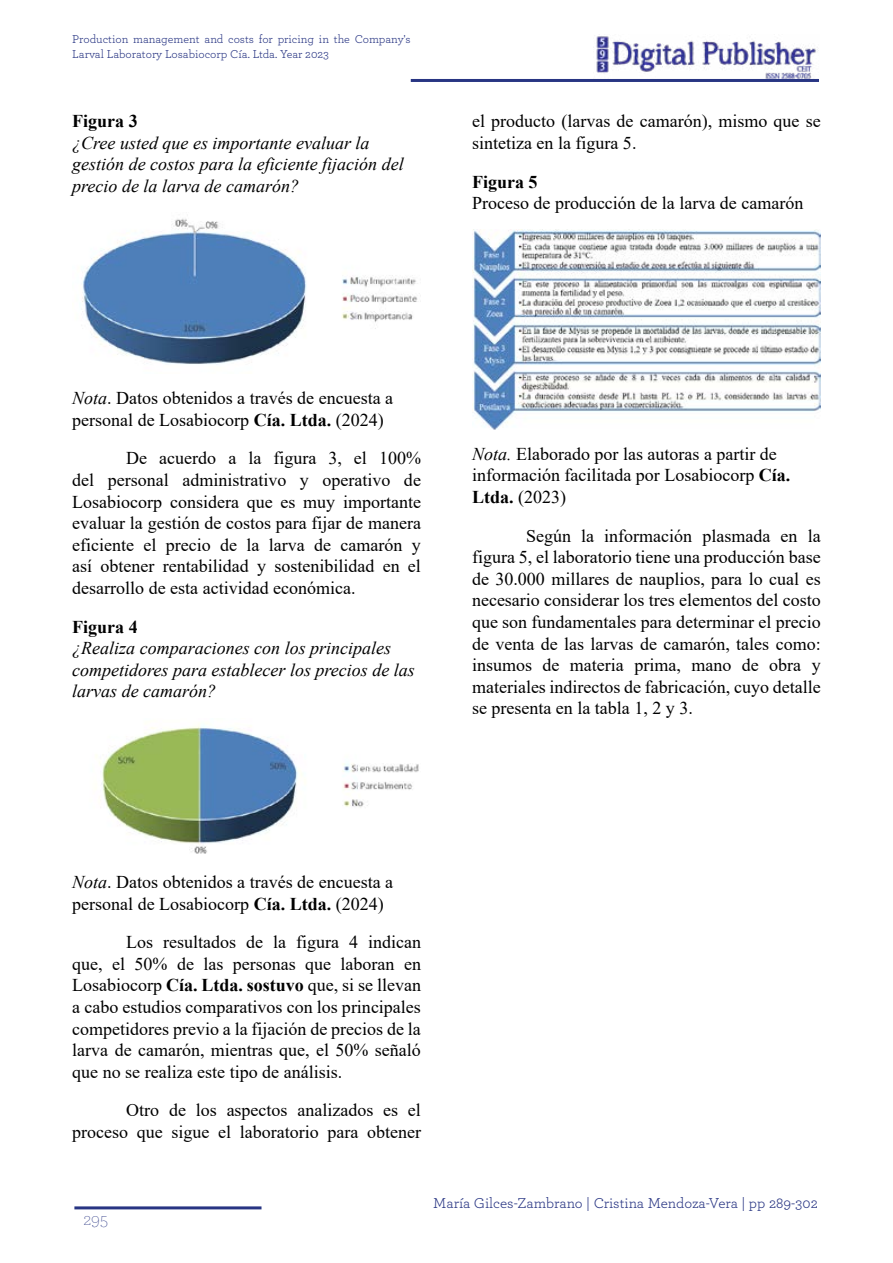
<style>
.page{position:relative;width:893px;height:1263px;background:#fff}
.page>*{position:absolute;margin:0;border:0;box-sizing:border-box;transform-origin:0 0}
.t1{font:18px/21.6px "Times New Roman";color:#000}
.t2{font:italic 18px/21.6px "Times New Roman";color:#000}
.t3{font:700 18px "Times New Roman";color:#000}
.t4{font:200 18px "Archer";color:#283583}
.t5{font:15px "Archer";color:#283583}
.t6{font:12px/14.4px "Archer";color:#283583}
.s1{font-style:italic}
.s2{font-weight:700}
</style>
<div class="page">
<hr style="left:411px;top:79px;width:408px;height:3px;background:#283583">
<img style="left:596px;top:36px;width:222px;height:43px">
<hr style="left:74px;top:1206px;width:187px;height:3px;background:#283583">
<img style="left:82px;top:218px;width:336px;height:147px">
<img style="left:96px;top:724px;width:323px;height:130px">
<img style="left:472px;top:230px;width:349px;height:199px">
<p class="t6" style="left:72px;top:32px;width:340px">Production management and costs for pricing in the Company's<br>Larval Laboratory Losabiocorp Cía. Ltda. Year 2023</p>
<p class="t3" style="left:72px;top:108px;width:67px">Figura 3</p>
<p class="t2" style="left:72px;top:131px;width:333px">¿Cree usted que es importante evaluar la gestión de costos para la eficiente fijación del precio de la larva de camarón?</p>
<p class="t1" style="left:472px;top:110px;width:350px">el producto (larvas de camarón), mismo que se sintetiza en la figura 5.</p>
<p class="t3" style="left:472px;top:168px;width:67px">Figura 5</p>
<p class="t1" style="left:472px;top:192px;width:333px">Proceso de producción de la larva de camarón</p>
<p class="t1" style="left:72px;top:387px;width:322px"><span class="s1">Nota</span>. Datos obtenidos a través de encuesta a personal de Losabiocorp <span class="s2">Cía. Ltda.</span> (2024)</p>
<p class="t1" style="left:72px;top:447px;width:350px;text-align:justify;text-indent:54px">De acuerdo a la figura 3, el 100% del personal administrativo y operativo de Losabiocorp considera que es muy importante evaluar la gestión de costos para fijar de manera eficiente el precio de la larva de camarón y así obtener rentabilidad y sostenibilidad en el desarrollo de esta actividad económica.</p>
<p class="t3" style="left:72px;top:614px;width:67px">Figura 4</p>
<p class="t2" style="left:72px;top:637px;width:344px">¿Realiza comparaciones con los principales competidores para establecer los precios de las larvas de camarón?</p>
<p class="t1" style="left:472px;top:442px;width:320px"><span class="s1">Nota.</span> Elaborado por las autoras a partir de información facilitada por Losabiocorp <span class="s2">Cía.<br>Ltda.</span> (2023)</p>
<p class="t1" style="left:472px;top:524px;width:350px;text-align:justify;text-indent:54px">Según la información plasmada en la figura 5, el laboratorio tiene una producción base de 30.000 millares de nauplios, para lo cual es necesario considerar los tres elementos del costo que son fundamentales para determinar el precio de venta de las larvas de camarón, tales como: insumos de materia prima, mano de obra y materiales indirectos de fabricación, cuyo detalle se presenta en la tabla 1, 2 y 3.</p>
<p class="t1" style="left:72px;top:870px;width:322px"><span class="s1">Nota</span>. Datos obtenidos a través de encuesta a personal de Losabiocorp <span class="s2">Cía. Ltda.</span> (2024)</p>
<p class="t1" style="left:72px;top:931px;width:350px;text-align:justify;text-indent:54px">Los resultados de la figura 4 indican que, el 50% de las personas que laboran en Losabiocorp <span class="s2">Cía. Ltda. sostuvo</span> que, si se llevan a cabo estudios comparativos con los principales competidores previo a la fijación de precios de la larva de camarón, mientras que, el 50% señaló que no se realiza este tipo de análisis.</p>
<p class="t1" style="left:72px;top:1099px;width:350px;text-align:right">Otro de los aspectos analizados es el proceso que sigue el laboratorio para obtener</p>
<p class="t4" style="left:83px;top:1208px;width:26px">295</p>
<p class="t5" style="left:433px;top:1193px;width:386px">María Gilces-Zambrano | Cristina Mendoza-Vera | pp 289-302</p>
</div>
